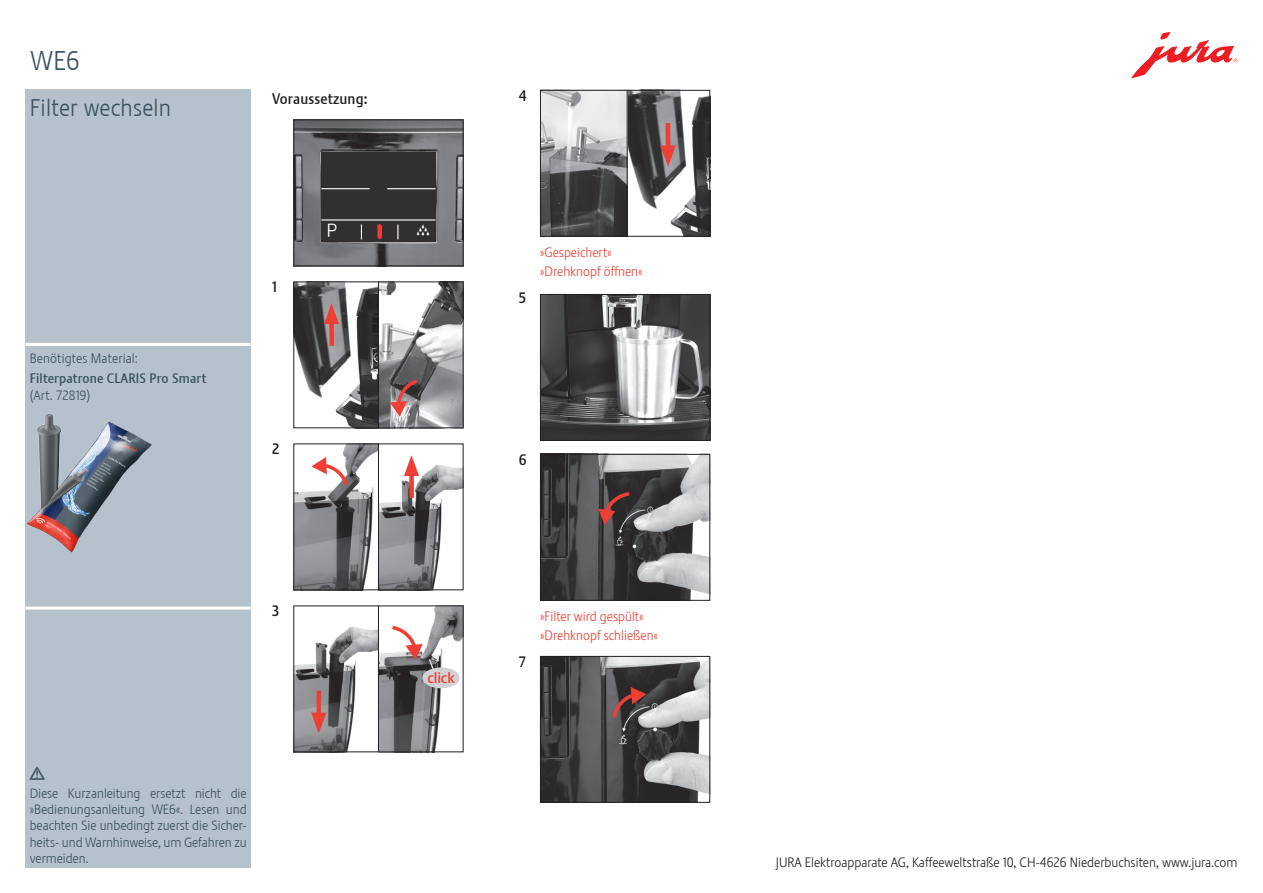
<style>
.page{position:relative;width:1263px;height:893px;background:#fff}
.page>*{position:absolute;margin:0;border:0;box-sizing:border-box;transform-origin:0 0}
.t1{font:27px "Stalemate LF Light";color:#3a5362}
.Text_grau{font:24px "Stalemate LF Light";letter-spacing:.01em;color:#3a5362}
.t2{font:16.5px "Jura Pict 2006";color:#fff}
.Voraussetzung{font:15px "Stalemate LF";letter-spacing:.01em;color:#231f20}
.HA{font:15px "Stalemate Pro 2 J Medium";color:#231f20}
.t3{font:15px "Stalemate Pro 2 J Medium";color:#ee3f34}
.Text_grau-2{font:13.5px/16.2px "Stalemate LF Light";letter-spacing:-.005em;color:#3a5362;text-align:justify}
.Adresszeile{font:13.5px "Stalemate Pro 2 J Light";color:#231f20}
.RE{font:13.5px/19.5px "Stalemate Pro 2 J Light";color:#ee3f34}
.Text_grau-3{font:13.5px/16.2px "Stalemate LF";letter-spacing:.01em;color:#3a5362}
.Para{font:13.5px "Jura Pict 2006";color:#3a5362}
.t4{font:13.5px "Jura Pict 2006";color:#fff}
.t5{font:13.5px "Jura Pict 2006";color:#ee3f34}
.s1{font-family:"Stalemate LF Light"}
</style>
<div class="page">
<div style="left:26px;top:89px;width:225px;height:778px;background:#b5c2cc"></div>
<hr style="left:26px;top:343px;width:224px;height:3px;background:#fff">
<hr style="left:26px;top:607px;width:224px;height:3px;background:#fff">
<img style="left:295px;top:121px;width:166px;height:143px">
<div style="left:321px;top:152px;width:115px;height:90px;background:#312f30"></div>
<hr style="left:321px;top:219px;width:115px;height:2px;background:#fff">
<svg style="left:361px;top:225px;width:1px;height:14px"></svg>
<svg style="left:397px;top:225px;width:1px;height:14px"></svg>
<hr style="left:378px;top:226px;width:4px;height:11px;background:#ee3f34">
<hr style="left:321px;top:188px;width:49px;height:1px;background:#fff">
<hr style="left:387px;top:188px;width:49px;height:1px;background:#fff">
<div style="left:293px;top:119px;width:170px;height:147px;border:1px solid #231f20"></div>
<img style="left:295px;top:283px;width:166px;height:143px">
<hr style="left:378px;top:281px;width:1px;height:147px;background:#231f20">
<div style="left:329px;top:316px;width:5px;height:30px;background:#ee3f34"></div>
<svg style="left:324px;top:303px;width:15px;height:21px"></svg>
<svg style="left:390px;top:379px;width:27px;height:38px"></svg>
<div style="left:293px;top:281px;width:170px;height:147px;border:1px solid #231f20"></div>
<img style="left:295px;top:445px;width:166px;height:143px">
<hr style="left:378px;top:443px;width:1px;height:147px;background:#231f20">
<div style="left:409px;top:468px;width:5px;height:30px;background:#ee3f34"></div>
<svg style="left:404px;top:455px;width:15px;height:21px"></svg>
<svg style="left:311px;top:457px;width:38px;height:28px"></svg>
<div style="left:293px;top:443px;width:170px;height:147px;border:1px solid #231f20"></div>
<img style="left:295px;top:607px;width:166px;height:143px">
<hr style="left:378px;top:605px;width:1px;height:147px;background:#231f20">
<div style="left:316px;top:691px;width:5px;height:30px;background:#ee3f34"></div>
<svg style="left:311px;top:713px;width:15px;height:20px"></svg>
<svg style="left:392px;top:623px;width:46px;height:57px"></svg>
<div style="left:422px;top:667px;width:38px;height:21px;background:#d1d2d4;border-radius:50%"></div>
<div style="left:293px;top:605px;width:170px;height:147px;border:1px solid #231f20"></div>
<img style="left:542px;top:92px;width:166px;height:143px">
<hr style="left:627px;top:90px;width:1px;height:147px;background:#231f20">
<hr style="left:666px;top:123px;width:4px;height:31px;background:#ee3f34">
<svg style="left:660px;top:145px;width:16px;height:22px"></svg>
<div style="left:540px;top:90px;width:170px;height:147px;border:1px solid #231f20"></div>
<img style="left:542px;top:296px;width:166px;height:143px">
<div style="left:540px;top:294px;width:170px;height:147px;border:1px solid #231f20"></div>
<img style="left:542px;top:456px;width:166px;height:143px">
<svg style="left:598px;top:490px;width:32px;height:35px"></svg>
<div style="left:540px;top:454px;width:170px;height:147px;border:1px solid #231f20"></div>
<img style="left:542px;top:658px;width:166px;height:143px">
<svg style="left:610px;top:687px;width:36px;height:31px"></svg>
<div style="left:540px;top:656px;width:170px;height:147px;border:1px solid #231f20"></div>
<svg style="left:1131px;top:32px;width:106px;height:46px"></svg>
<img style="left:45px;top:413px;width:8px;height:6px">
<img style="left:26px;top:419px;width:126px;height:134px">
<p class="t1" style="left:31px;top:45px;width:51px">WE6</p>
<p class="Text_grau" style="left:30px;top:94px;width:143px">Filter wechseln</p>
<p class="Text_grau-2" style="left:30px;top:350px;width:110px">Benötigtes Material:</p>
<p class="Text_grau-3" style="left:30px;top:370px;width:178px">Filterpatrone CLARIS Pro Smart <span class="s1">(Art. 72819)</span></p>
<p class="Voraussetzung" style="left:272px;top:89px;width:97px">Voraussetzung:</p>
<p class="HA" style="left:272px;top:278px;width:6px">1</p>
<p class="t4" style="left:328px;top:222px;width:10px">O</p>
<p class="t5" style="left:375px;top:223px;width:11px">!</p>
<p class="t2" style="left:417px;top:221px;width:13px">c</p>
<p class="HA" style="left:272px;top:440px;width:9px">2</p>
<p class="HA" style="left:272px;top:602px;width:9px">3</p>
<p class="Para" style="left:30px;top:765px;width:17px">J</p>
<p class="Text_grau-2" style="left:30px;top:785px;width:218px">Diese Kurzanleitung ersetzt nicht die »Bedienungsanleitung WE6«. Lesen und beachten Sie unbedingt zuerst die Sicher&shy;heits- und Warnhinweise, um Gefahren zu vermeiden.</p>
<p class="t3" style="left:427px;top:669px;width:29px">click</p>
<p class="HA" style="left:519px;top:86px;width:9px">4</p>
<p class="HA" style="left:519px;top:288px;width:9px">5</p>
<p class="RE" style="left:540px;top:242px;width:104px">»Gespeichert« »Drehknopf öffnen«</p>
<p class="HA" style="left:519px;top:450px;width:9px">6</p>
<p class="HA" style="left:519px;top:652px;width:9px">7</p>
<p class="RE" style="left:540px;top:606px;width:120px">»Filter wird gespült« »Drehknopf schließen«</p>
<p class="Adresszeile" style="left:776px;top:855px;width:463px">JURA Elektroapparate AG, Kaffeeweltstraße 10, CH-4626 Niederbuchsiten, www.jura.com</p>
</div>
